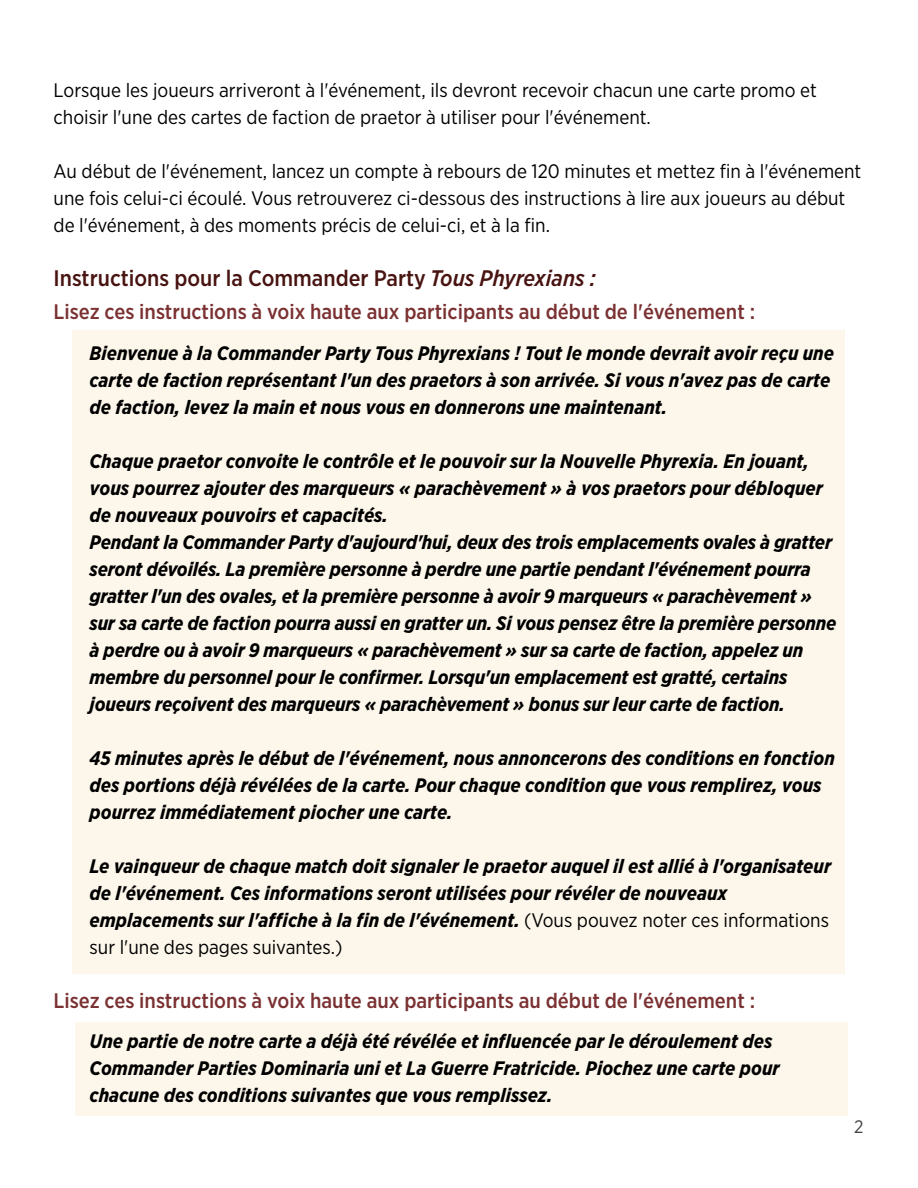
<style>
.page{position:relative;width:918px;height:1188px;background:#fff}
.page>*{position:absolute;margin:0;border:0;box-sizing:border-box;transform-origin:0 0}
.t1{font:500 22.5px "Gotham Narrow";color:#481411}
.t2{font:500 21px "Gotham Narrow";color:#7b3132}
.t3{font:italic 700 19.5px/27px "Gotham Narrow";color:#000}
.t4{font:19.5px/27px "Gotham Narrow";color:#000}
.t5{font:18px "Gotham Narrow";color:#414042}
.s1{font-style:italic}
.s2{font-weight:400;font-style:normal}
</style>
<div class="page">
<div style="left:75px;top:1022px;width:773px;height:94px;background:#fdf7eb"></div>
<div style="left:73px;top:330px;width:772px;height:644px;background:#fdf7eb"></div>
<p class="t4" style="left:54px;top:76px;width:765px">Lorsque les joueurs arriveront à l'événement, ils devront recevoir chacun une carte promo et choisir l'une des cartes de faction de praetor à utiliser pour l'événement.</p>
<p class="t4" style="left:54px;top:157px;width:809px">Au début de l'événement, lancez un compte à rebours de 120 minutes et mettez fin à l'événement une fois celui-ci écoulé. Vous retrouverez ci-dessous des instructions à lire aux joueurs au début de l'événement, à des moments précis de celui-ci, et à la fin.</p>
<p class="t1" style="left:54px;top:263px;width:544px">Instructions pour la Commander Party <span class="s1">Tous Phyrexians :</span></p>
<p class="t2" style="left:54px;top:299px;width:703px">Lisez ces instructions à voix haute aux participants au début de l'événement :</p>
<p class="t3" style="left:90px;top:339px;width:746px">Bienvenue à la Commander Party Tous Phyrexians ! Tout le monde devrait avoir reçu une carte de faction représentant l'un des praetors à son arrivée. Si vous n'avez pas de carte de faction, levez la main et nous vous en donnerons une maintenant.</p>
<p class="t3" style="left:90px;top:447px;width:748px">Chaque praetor convoite le contrôle et le pouvoir sur la Nouvelle Phyrexia. En jouant, vous pourrez ajouter des marqueurs « parachèvement » à vos praetors pour débloquer de nouveaux pouvoirs et capacités.<br>Pendant la Commander Party d'aujourd'hui, deux des trois emplacements ovales à gratter seront dévoilés. La première personne à perdre une partie pendant l'événement pourra gratter l'un des ovales, et la première personne à avoir 9 marqueurs « parachèvement » sur sa carte de faction pourra aussi en gratter un. Si vous pensez être la première personne à perdre ou à avoir 9 marqueurs « parachèvement » sur sa carte de faction, appelez un membre du personnel pour le confirmer. Lorsqu'un emplacement est gratté, certains joueurs reçoivent des marqueurs « parachèvement » bonus sur leur carte de faction.</p>
<p class="t3" style="left:90px;top:744px;width:747px">45 minutes après le début de l'événement, nous annoncerons des conditions en fonction des portions déjà révélées de la carte. Pour chaque condition que vous remplirez, vous pourrez immédiatement piocher une carte.</p>
<p class="t3" style="left:90px;top:852px;width:743px">Le vainqueur de chaque match doit signaler le praetor auquel il est allié à l'organisateur de l'événement. Ces informations seront utilisées pour révéler de nouveaux emplacements sur l'affiche à la fin de l'événement. <span class="s2">(Vous pouvez noter ces informations sur l'une des pages suivantes.)</span></p>
<p class="t2" style="left:54px;top:987px;width:703px">Lisez ces instructions à voix haute aux participants au début de l'événement :</p>
<p class="t3" style="left:90px;top:1028px;width:692px">Une partie de notre carte a déjà été révélée et influencée par le déroulement des<br>Commander Parties Dominaria uni et La Guerre Fratricide. Piochez une carte pour chacune des conditions suivantes que vous remplissez.</p>
<p class="t5" style="left:854px;top:1116px;width:11px">2</p>
</div>
